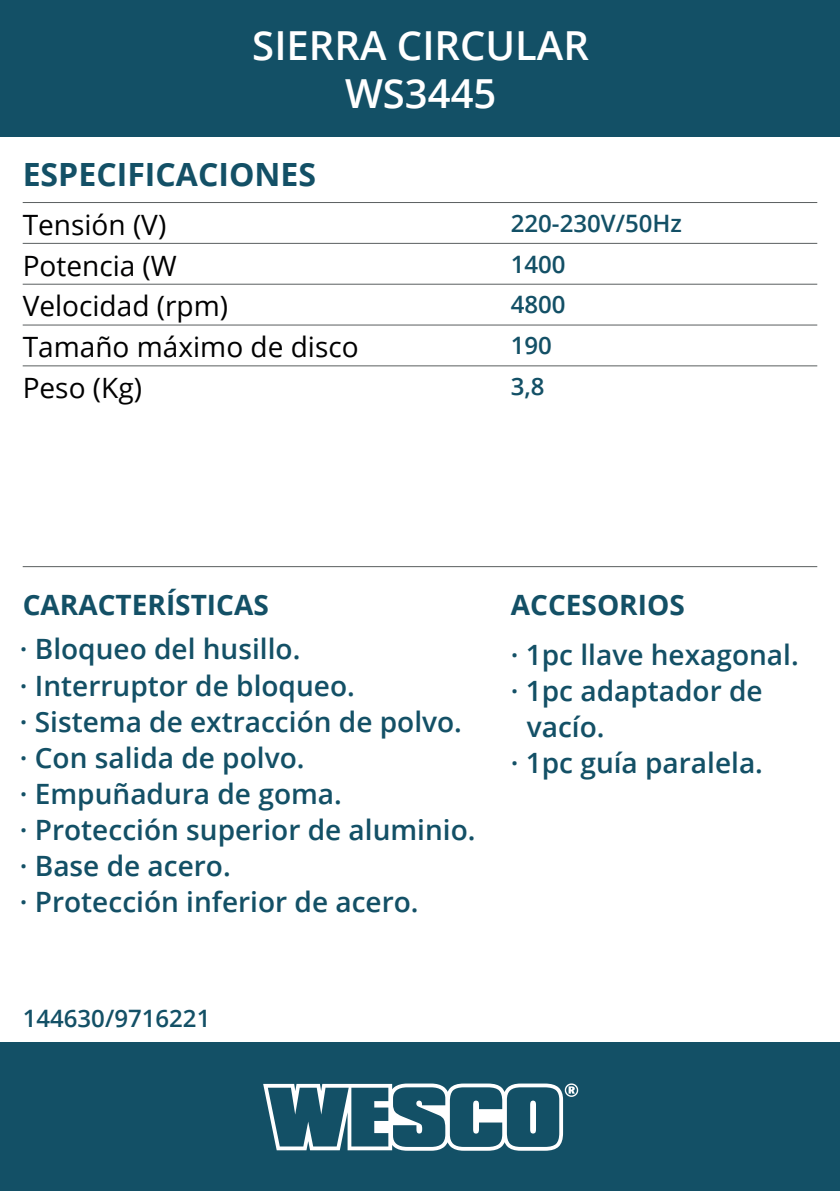
<style>
.page{position:relative;width:840px;height:1191px;background:#fff}
.page>*{position:absolute;margin:0;border:0;box-sizing:border-box;transform-origin:0 0}
.t1{font:600 40px/48px "Open Sans";color:#fff;text-align:center}
.t2{font:700 32px "Open Sans";color:#135066}
.t3{font:600 28px/36px "Open Sans";color:#135066}
.t4{font:28px/40.8px "Open Sans";color:#000001}
.t5{font:700 28px "Open Sans";color:#135066}
.t6{font:600 24px/40.8px "Open Sans";color:#135066}
</style>
<div class="page">
<div style="left:1px;top:1042px;width:838px;height:149px;background:#135066"></div>
<div style="left:0;top:1px;width:839px;height:136px;background:#135066"></div>
<svg style="left:263px;top:1083px;width:315px;height:67px"></svg>
<hr style="left:23px;top:202px;width:793px;height:1px;background:#5a5e5f">
<hr style="left:23px;top:243px;width:793px;height:1px;background:#5a5e5f">
<hr style="left:23px;top:283px;width:793px;height:2px;background:#5a5e5f">
<hr style="left:23px;top:324px;width:793px;height:2px;background:#5a5e5f">
<hr style="left:23px;top:566px;width:793px;height:1px;background:#5a5e5f">
<hr style="left:23px;top:365px;width:793px;height:1px;background:#5a5e5f">
<h1 class="t1" style="left:252px;top:21px;width:338px">SIERRA CIRCULAR<br>WS3445</h1>
<p class="t2" style="left:23px;top:152px;width:295px">ESPECIFICACIONES</p>
<p class="t4" style="left:23px;top:203px;width:337px">Tensión (V)<br>Potencia (W<br>Velocidad (rpm)<br>Tamaño máximo de disco</p>
<p class="t6" style="left:510px;top:202px;width:173px">220-230V/50Hz<br>1400<br>4800<br>190</p>
<p class="t4" style="left:23px;top:367px;width:121px">Peso (Kg)</p>
<p class="t6" style="left:510px;top:365px;width:35px">3,8</p>
<p class="t5" style="left:23px;top:585px;width:247px">CARACTERÍSTICAS</p>
<p class="t3" style="left:20px;top:630px;width:457px">· Bloqueo del husillo.<br>· Interruptor de bloqueo.<br>· Sistema de extracción de polvo. · Con salida de polvo.<br>· Empuñadura de goma.<br>· Protección superior de aluminio. · Base de acero.<br>· Protección inferior de acero.</p>
<p class="t5" style="left:510px;top:585px;width:175px">ACCESORIOS</p>
<p class="t3" style="left:510px;top:636px;width:289px">· 1pc llave hexagonal.</p>
<p class="t3" style="left:510px;top:672px;width:253px">· 1pc adaptador de</p>
<p class="t3" style="left:526px;top:708px;width:79px">vacío.</p>
<p class="t3" style="left:510px;top:744px;width:253px">· 1pc guía paralela.</p>
<p class="t6" style="left:23px;top:997px;width:189px">144630/9716221</p>
</div>
